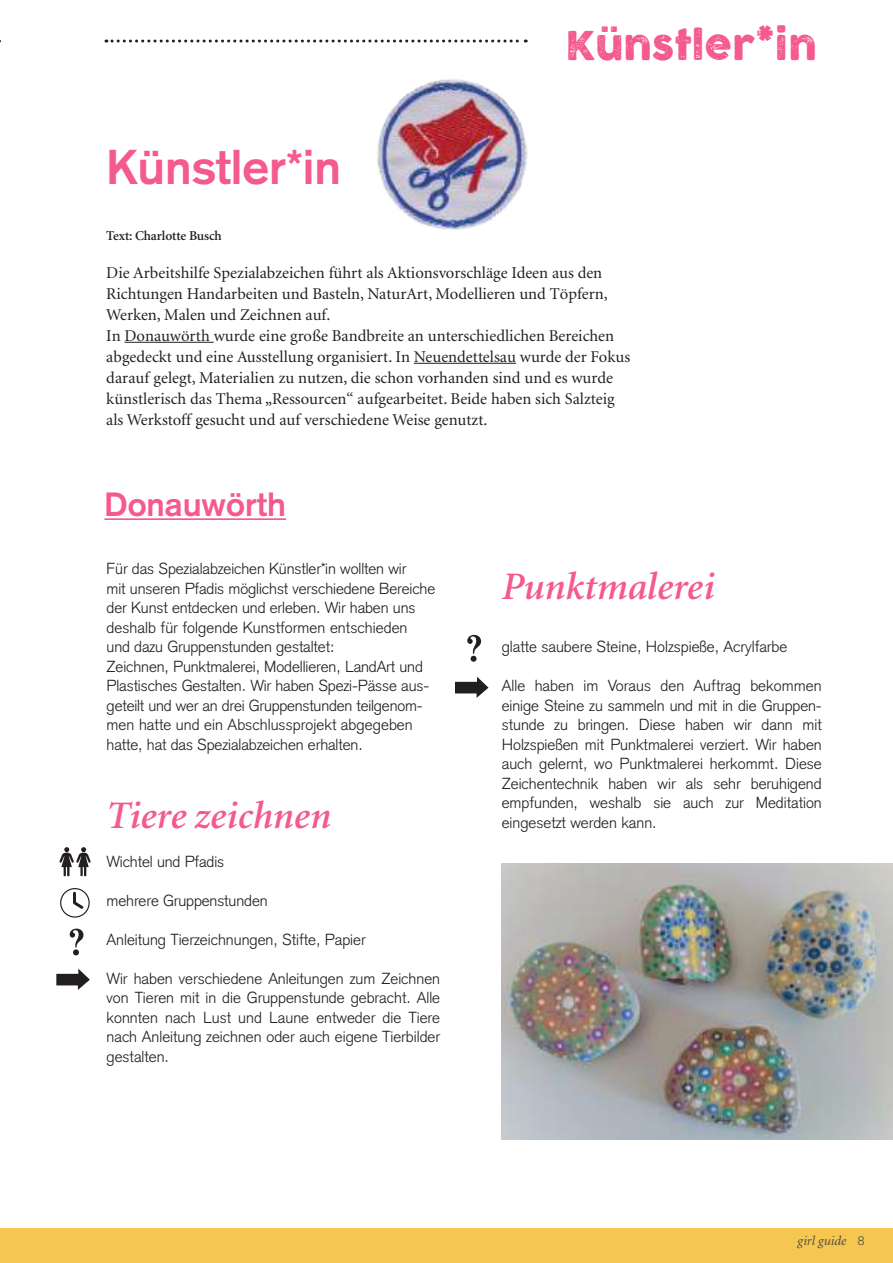
<style>
.page{position:relative;width:893px;height:1263px;background:#fff}
.page>*{position:absolute;margin:0;border:0;box-sizing:border-box;transform-origin:0 0}
.t1{font:700 48px "Akzidenz Grotesk";color:#f55a8c}
.t2{font:italic 600 39px "Minion";color:#f55a8c}
.t3{font:39px "COCOGOOSELETTERPRESS";letter-spacing:.01em;color:#f55a8c}
.t4{font:700 33px "Akzidenz Grotesk";color:#f55a8c}
.t5{font:16.5px/21px "Minion";color:#241f1f}
.t6{font:300 15.75px/19.5px "Akzidenz Grotesk";letter-spacing:-.005em;color:#241f1f;text-align:justify}
.t7{font:600 13.5px "Minion";letter-spacing:-.01em;color:#241f1f}
.t8{font:italic 13.5px "Minion";color:#4e4b4c}
.s1{font-family:"Akzidenz Grotesk";font-weight:300;font-style:normal;font-size:12px}
</style>
<div class="page">
<div style="left:0;top:1228px;width:893px;height:35px;background:#f5c751"></div>
<svg style="left:106px;top:40px;width:420px;height:3px"></svg>
<hr style="left:124px;top:342px;width:90px;height:1px;background:#241f1f">
<hr style="left:414px;top:363px;width:102px;height:1px;background:#241f1f">
<hr style="left:104px;top:518px;width:182px;height:2px;background:#f55a8c">
<svg style="left:59px;top:847px;width:32px;height:29px"></svg>
<div style="left:60px;top:888px;width:30px;height:29px;border:1px solid #241f1f;border-radius:50%"></div>
<svg style="left:73px;top:890px;width:13px;height:19px"></svg>
<svg style="left:70px;top:928px;width:13px;height:27px"></svg>
<svg style="left:56px;top:969px;width:34px;height:21px"></svg>
<svg style="left:467px;top:635px;width:14px;height:27px"></svg>
<svg style="left:455px;top:677px;width:33px;height:21px"></svg>
<img style="left:502px;top:863px;width:391px;height:277px">
<img style="left:377px;top:79px;width:151px;height:151px">
<h1 class="t1" style="left:106px;top:139px;width:236px">Künstler*in</h1>
<p class="t7" style="left:106px;top:229px;width:117px">Text: Charlotte Busch</p>
<h2 class="t3" style="left:565px;top:24px;width:253px">Künstler*in</h2>
<p class="t5" style="left:106px;top:262px;width:525px">Die Arbeitshilfe Spezialabzeichen führt als Aktionsvorschläge Ideen aus den Richtungen Handarbeiten und Basteln, NaturArt, Modellieren und Töpfern, Werken, Malen und Zeichnen auf.<br>In Donauwörth wurde eine große Bandbreite an unterschiedlichen Bereichen abgedeckt und eine Ausstellung organisiert. In Neuendettelsau wurde der Fokus darauf gelegt, Materialien zu nutzen, die schon vorhanden sind und es wurde künstlerisch das Thema „Ressourcen“ aufgearbeitet. Beide haben sich Salzteig als Werkstoff gesucht und auf verschiedene Weise genutzt.</p>
<h3 class="t4" style="left:104px;top:485px;width:183px">Donauwörth</h3>
<p class="t6" style="left:107px;top:559px;width:330px;text-align:left">Für das Spezialabzeichen Künstler*in wollten wir<br>mit unseren Pfadis möglichst verschiedene Bereiche der Kunst entdecken und erleben. Wir haben uns deshalb für folgende Kunstformen entschieden<br>und dazu Gruppenstunden gestaltet:<br>Zeichnen, Punktmalerei, Modellieren, LandArt und Plastisches Gestalten. Wir haben Spezi-Pässe aus&shy;geteilt und wer an drei Gruppenstunden teilgenom&shy;men hatte und ein Abschlussprojekt abgegeben hatte, hat das Spezialabzeichen erhalten.</p>
<h2 class="t2" style="left:107px;top:796px;width:226px">Tiere zeichnen</h2>
<p class="t6" style="left:107px;top:852px;width:119px">Wichtel und Pfadis</p>
<p class="t6" style="left:107px;top:891px;width:163px">mehrere Gruppenstunden</p>
<p class="t6" style="left:107px;top:930px;width:261px">Anleitung Tierzeichnungen, Stifte, Papier</p>
<p class="t6" style="left:107px;top:969px;width:335px">Wir haben verschiedene Anleitungen zum Zeichnen von Tieren mit in die Gruppenstunde gebracht. Alle konnten nach Lust und Laune entweder die Tiere nach Anleitung zeichnen oder auch eigene Tierbilder gestalten.</p>
<h2 class="t2" style="left:502px;top:567px;width:214px">Punktmalerei</h2>
<p class="t6" style="left:502px;top:637px;width:287px">glatte saubere Steine, Holzspieße, Acrylfarbe</p>
<p class="t6" style="left:502px;top:676px;width:321px">Alle haben im Voraus den Auftrag bekommen einige Steine zu sammeln und mit in die Gruppen&shy;stunde zu bringen. Diese haben wir dann mit Holzspießen mit Punktmalerei verziert. Wir haben auch gelernt, wo Punktmalerei herkommt. Diese Zeichentechnik haben wir als sehr beruhigend empfunden, weshalb sie auch zur Meditation eingesetzt werden kann.</p>
<p class="t8" style="left:797px;top:1234px;width:68px">girl guide <span class="s1">8</span></p>
</div>
